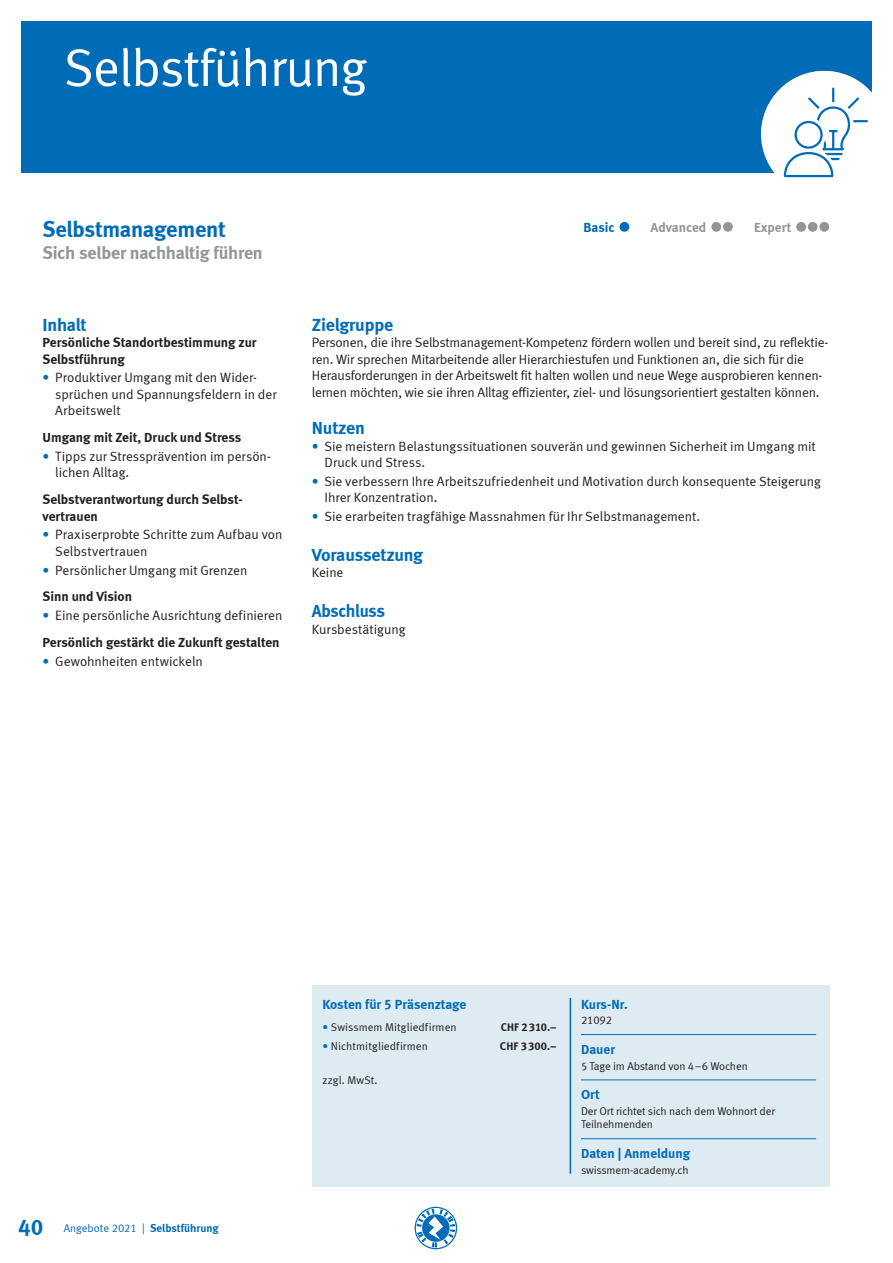
<style>
.page{position:relative;width:893px;height:1263px;background:#fff}
.page>*{position:absolute;margin:0;border:0;box-sizing:border-box;transform-origin:0 0}
.Titel_Kapitel__35_Pt{font:52.5px "Meta Normal LF";letter-spacing:-.015em;color:#fff}
.Titel_Kurs__blau_15{font:22.5px "Meta Bold LF";letter-spacing:-.01em;color:#006cb7}
.Titel_Inhalt__blau_1{font:18px "Meta Bold LF";letter-spacing:-.01em;color:#006cb7}
.Untertitel_Kurs__gra{font:18px "Meta Bold LF";letter-spacing:-.015em;color:#939598}
.Titel_Inhalt__blau_1-2{font:18px "Meta Bold LF";letter-spacing:-.01em;color:#006cb7;scale:.95 1}
.Copy__9_Pt{font:13.5px/16.5px "Meta Normal LF";letter-spacing:-.01em;color:#231f20}
.Untertitel_Inhalt__s{font:13.5px/16.5px "Meta Bold LF";color:#231f20}
.Titel_Box_ohne_Linie{font:13.5px "Meta Bold LF";letter-spacing:-.005em;color:#006cb7}
.Titel_Box__Linie_0_2{font:13.5px "Meta Bold LF";color:#006cb7}
.Titel_Inhalt__blau_1-3{font:13.5px "Meta Normal LF";color:#231f20}
.t1{font:13.5px "Meta Bold LF";color:#939598}
.Titel_Box_Kurs-Nr{font:13.5px "Meta Bold LF";letter-spacing:-.005em;color:#006cb7}
.Copy_Box__7_5_Pt{font:11.25px/13.5px "Meta Normal LF";letter-spacing:-.01em;color:#231f20}
.t2{font:11.25px "Meta Normal LF";color:#006cb7}
.t3{font:11.25px "Meta Bold LF";letter-spacing:.005em;color:#231f20}
.Copy_Box__7_5_Pt-2{font:11.25px "Meta Normal LF";letter-spacing:.015em;color:#231f20}
.s1{color:#006cb7}
.s2{font-family:"Meta Bold LF";font-size:22.5px}
.s3{font-family:"Meta Bold LF"}
</style>
<div class="page">
<svg style="left:415px;top:1207px;width:42px;height:42px"></svg>
<div style="left:619px;top:222px;width:10px;height:10px;background:#006cb7;border-radius:50%"></div>
<div style="left:711px;top:222px;width:10px;height:10px;background:#939598;border-radius:50%"></div>
<div style="left:723px;top:222px;width:10px;height:10px;background:#939598;border-radius:50%"></div>
<div style="left:796px;top:222px;width:10px;height:10px;background:#939598;border-radius:50%"></div>
<div style="left:808px;top:222px;width:10px;height:10px;background:#939598;border-radius:50%"></div>
<div style="left:819px;top:222px;width:10px;height:10px;background:#939598;border-radius:50%"></div>
<div style="left:312px;top:985px;width:517px;height:201px;background:#dfebf2"></div>
<hr style="left:570px;top:998px;width:1px;height:176px;background:#006cb7">
<hr style="left:581px;top:1034px;width:235px;height:1px;background:#006cb7">
<hr style="left:581px;top:1080px;width:235px;height:1px;background:#006cb7">
<hr style="left:581px;top:1138px;width:235px;height:1px;background:#006cb7">
<div style="left:21px;top:21px;width:851px;height:152px;background:#006cb7"></div>
<div style="left:761px;top:71px;width:126px;height:126px;background:#fff;border-radius:50%"></div>
<svg style="left:776px;top:89px;width:91px;height:89px"></svg>
<p class="Titel_Kapitel__35_Pt" style="left:64px;top:37px;width:305px">Selbstführung</p>
<p class="Titel_Kurs__blau_15" style="left:43px;top:216px;width:185px">Selbstmanagement</p>
<p class="Untertitel_Kurs__gra" style="left:43px;top:242px;width:222px">Sich selber nachhaltig führen</p>
<p class="Titel_Box_ohne_Linie" style="left:584px;top:219px;width:32px">Basic</p>
<p class="t1" style="left:651px;top:219px;width:57px">Advanced</p>
<p class="t1" style="left:754px;top:219px;width:39px">Expert</p>
<p class="Titel_Inhalt__blau_1" style="left:43px;top:314px;width:46px">Inhalt</p>
<p class="Untertitel_Inhalt__s" style="left:43px;top:334px;width:216px">Persönliche Standortbestimmung zur<br>Selbstführung</p>
<p class="Copy__9_Pt" style="left:55px;top:369px;width:223px;text-indent:-13px"><span class="s1">•</span> Produktiver Umgang mit den Wider&shy;sprüchen und Spannungsfeldern in der<br>Arbeitswelt</p>
<p class="Untertitel_Inhalt__s" style="left:43px;top:429px;width:200px">Umgang mit Zeit, Druck und Stress</p>
<p class="Copy__9_Pt" style="left:55px;top:448px;width:216px;text-indent:-13px"><span class="s1">•</span> Tipps zur Stressprävention im persön&shy;lichen Alltag.</p>
<p class="Untertitel_Inhalt__s" style="left:43px;top:491px;width:202px">Selbstverantwortung durch Selbst&shy;vertrauen</p>
<p class="Copy__9_Pt" style="left:55px;top:526px;width:229px;text-indent:-13px"><span class="s1">•</span> Praxiserprobte Schritte zum Aufbau von<br>Selbstvertrauen</p>
<p class="Copy__9_Pt" style="left:43px;top:561px;width:206px"><span class="s1">•</span> Persönlicher Umgang mit Grenzen</p>
<p class="Untertitel_Inhalt__s" style="left:43px;top:588px;width:91px">Sinn und Vision</p>
<p class="Copy__9_Pt" style="left:43px;top:607px;width:241px"><span class="s1">•</span> Eine persönliche Ausrichtung definieren</p>
<p class="Untertitel_Inhalt__s" style="left:43px;top:634px;width:239px">Persönlich gestärkt die Zukunft gestalten</p>
<p class="Copy__9_Pt" style="left:43px;top:652px;width:162px"><span class="s1">•</span> Gewohnheiten entwickeln</p>
<p class="Titel_Inhalt__blau_1" style="left:312px;top:314px;width:83px">Zielgruppe</p>
<p class="Copy__9_Pt" style="left:312px;top:334px;width:518px">Personen, die ihre Selbstmanagement-Kompetenz fördern wollen und bereit sind, zu reflektie&shy;ren. Wir sprechen Mitarbeitende aller Hierarchiestufen und Funktionen an, die sich für die Herausforderungen in der Arbeitswelt fit halten wollen und neue Wege ausprobieren kennen&shy;lernen möchten, wie sie ihren Alltag effizienter, ziel- und lösungsorientiert gestalten können.</p>
<p class="Titel_Inhalt__blau_1" style="left:312px;top:417px;width:55px">Nutzen</p>
<p class="Copy__9_Pt" style="left:325px;top:438px;width:493px;text-indent:-13px"><span class="s1">•</span> Sie meistern Belastungssituationen souverän und gewinnen Sicherheit im Umgang mit<br>Druck und Stress.</p>
<p class="Copy__9_Pt" style="left:325px;top:473px;width:498px;text-indent:-13px"><span class="s1">•</span> Sie verbessern Ihre Arbeitszufriedenheit und Motivation durch konsequente Steigerung<br>Ihrer Konzentration.</p>
<p class="Copy__9_Pt" style="left:312px;top:508px;width:390px"><span class="s1">•</span> Sie erarbeiten tragfähige Massnahmen für Ihr Selbstmanagement.</p>
<p class="Titel_Inhalt__blau_1" style="left:312px;top:544px;width:113px">Voraussetzung</p>
<p class="Titel_Inhalt__blau_1-3" style="left:312px;top:565px;width:33px">Keine</p>
<p class="Titel_Inhalt__blau_1-2" style="left:312px;top:600px;width:79px">Abschluss</p>
<p class="Titel_Inhalt__blau_1-3" style="left:312px;top:621px;width:95px">Kursbestätigung</p>
<p class="t2" style="left:18px;top:1222px;width:202px"><span class="s2">40</span> Angebote 2021 | <span class="s3">Selbstführung</span></p>
<p class="Titel_Box_ohne_Linie" style="left:322px;top:996px;width:146px">Kosten für 5 Präsenztage</p>
<p class="Copy_Box__7_5_Pt" style="left:322px;top:1020px;width:136px"><span class="s1">•</span> Swissmem Mitgliedfirmen</p>
<p class="t3" style="left:501px;top:1020px;width:57px">CHF 2310.–</p>
<p class="Copy_Box__7_5_Pt" style="left:322px;top:1040px;width:107px"><span class="s1">•</span> Nichtmitgliedfirmen</p>
<p class="t3" style="left:500px;top:1040px;width:58px">CHF 3300.–</p>
<p class="Copy_Box__7_5_Pt-2" style="left:322px;top:1073px;width:57px">zzgl. MwSt.</p>
<p class="Titel_Box_Kurs-Nr" style="left:581px;top:996px;width:48px">Kurs-Nr.</p>
<p class="Copy_Box__7_5_Pt" style="left:581px;top:1013px;width:33px">21092</p>
<p class="Titel_Box__Linie_0_2" style="left:581px;top:1041px;width:36px">Dauer</p>
<p class="Copy_Box__7_5_Pt" style="left:581px;top:1059px;width:168px">5 Tage im Abstand von 4–6 Wochen</p>
<p class="Titel_Box__Linie_0_2" style="left:581px;top:1086px;width:20px">Ort</p>
<p class="Copy_Box__7_5_Pt" style="left:581px;top:1104px;width:195px">Der Ort richtet sich nach dem Wohnort der<br>Teilnehmenden</p>
<p class="Titel_Box__Linie_0_2" style="left:581px;top:1145px;width:111px">Daten | Anmeldung</p>
<p class="Copy_Box__7_5_Pt" style="left:581px;top:1163px;width:109px">swissmem-academy.ch</p>
</div>
